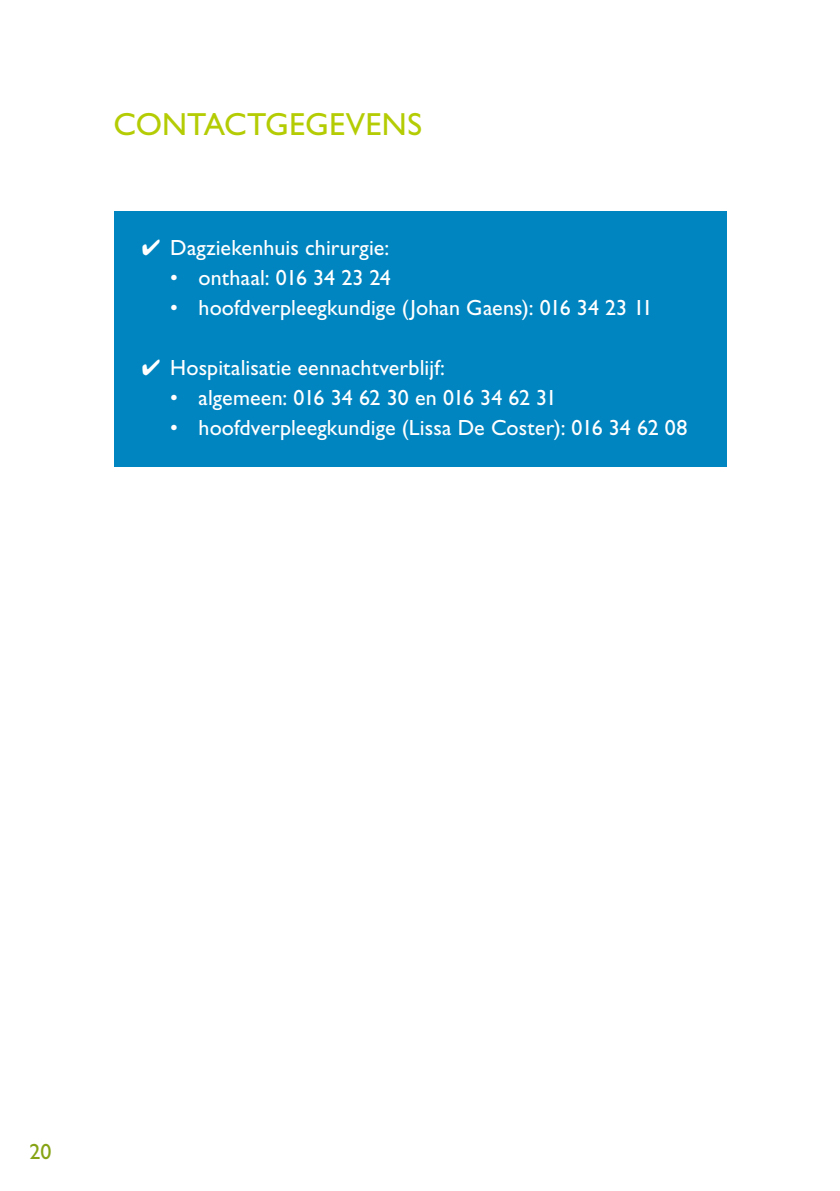
<style>
.page{position:relative;width:840px;height:1191px;background:#fff}
.page>*{position:absolute;margin:0;border:0;box-sizing:border-box;transform-origin:0 0}
.t1{font:32px "Gill Sans Std";letter-spacing:.005em;color:#b4cc04}
.t2{font:22px "Gill Sans Std";letter-spacing:.005em;color:#fff}
.t3{font:22px "Gill Sans Std";color:#86a315}
</style>
<div class="page">
<div style="left:113px;top:212px;width:613px;height:255px;background:#0085c0"></div>
<h1 class="t1" style="left:113px;top:106px;width:310px">CONTACTGEGEVENS</h1>
<p class="t2" style="left:142px;top:235px;width:249px">✔ Dagziekenhuis chirurgie:</p>
<p class="t2" style="left:170px;top:265px;width:222px">• onthaal: 016 34 23 24</p>
<p class="t2" style="left:170px;top:295px;width:484px">• hoofdverpleegkundige (Johan Gaens): 016 34 23 11</p>
<p class="t2" style="left:142px;top:355px;width:304px">✔ Hospitalisatie eennachtverblijf:</p>
<p class="t2" style="left:170px;top:385px;width:388px">• algemeen: 016 34 62 30 en 016 34 62 31</p>
<p class="t2" style="left:170px;top:415px;width:518px">• hoofdverpleegkundige (Lissa De Coster): 016 34 62 08</p>
<p class="t3" style="left:29px;top:1138px;width:23px">20</p>
</div>
